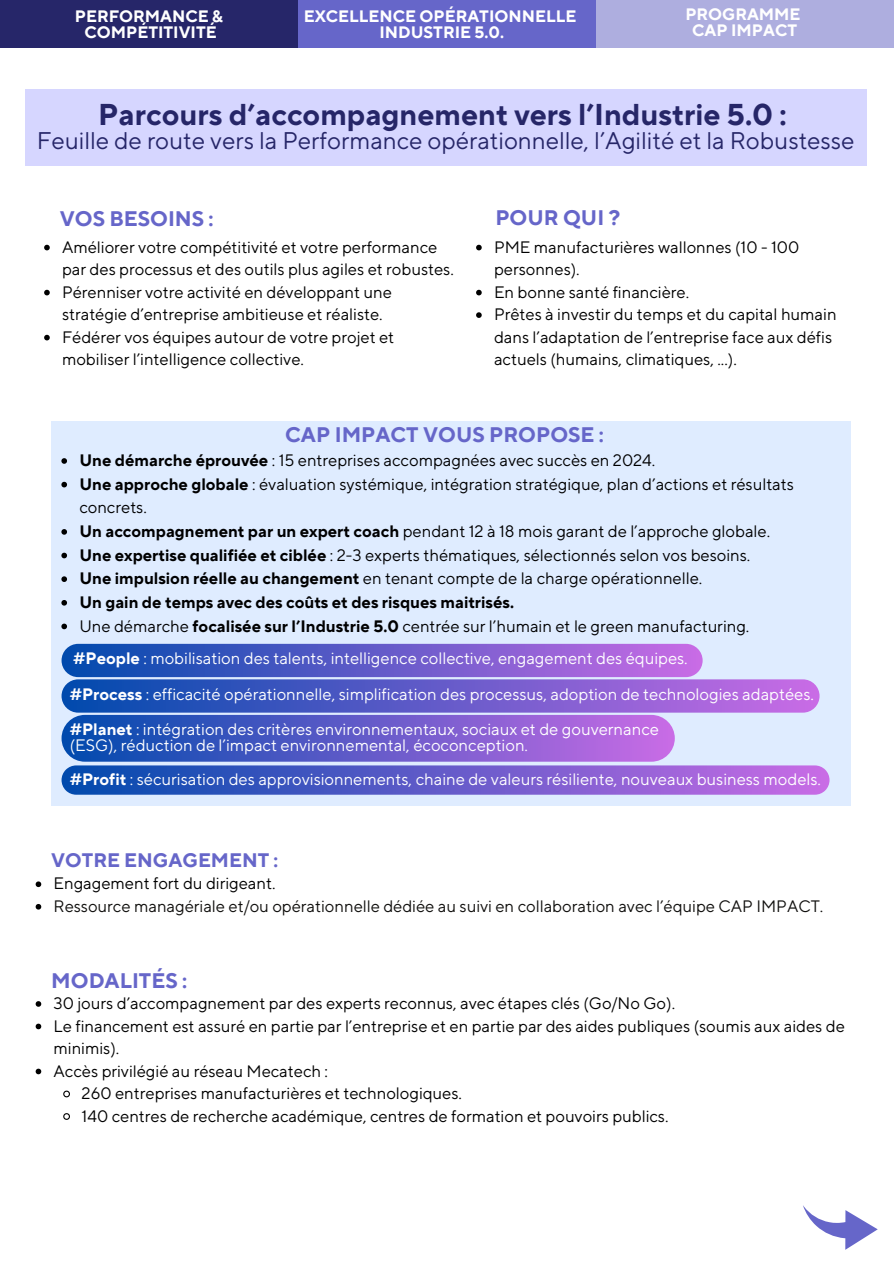
<style>
.page{position:relative;width:894px;height:1264px;background:#fff}
.page>*{position:absolute;margin:0;border:0;box-sizing:border-box;transform-origin:0 0}
.t1{font:700 30px "TT Norms Pro";color:#262668}
.t2{font:24px "TT Norms Pro";color:#262668}
.t3{font:700 21px "TT Norms Pro";color:#6666c9}
.t4{font:700 19.5px "TT Norms Pro";color:#6666c9}
.t5{font:16.5px/22.5px "TT Norms Pro";color:#000}
.t6{font:16.5px/15.8px "TT Norms Pro";color:#fff}
.t7{font:16.5px "TT Norms Pro";color:#100f0d}
.t8{font:700 16.5px/15.8px "TT Norms Pro";color:#fff;text-align:center}
.t9{font:700 16.5px "TT Norms Pro";color:#000}
.s1{color:#262669}
.s2{font-weight:700}
</style>
<div class="page">
<div style="left:0;top:0;width:298px;height:48px;background:#262669"></div>
<div style="left:298px;top:0;width:297px;height:48px;background:#6666c9"></div>
<div style="left:595px;top:0;width:298px;height:48px;background:#aeaedf"></div>
<div style="left:51px;top:421px;width:799px;height:384px;background:#dfecff"></div>
<div style="left:25px;top:89px;width:841px;height:77px;background:#d6d6ff"></div>
<div style="left:61px;top:644px;width:641px;height:33px;background:linear-gradient(to right,#004aad,#c96ce5);border-radius:17px"></div>
<svg style="left:803px;top:1205px;width:74px;height:44px"></svg>
<svg style="left:44px;top:245px;width:6px;height:5px"></svg>
<svg style="left:44px;top:290px;width:6px;height:5px"></svg>
<svg style="left:44px;top:335px;width:6px;height:5px"></svg>
<svg style="left:61px;top:458px;width:6px;height:6px"></svg>
<svg style="left:61px;top:482px;width:6px;height:5px"></svg>
<svg style="left:61px;top:529px;width:6px;height:5px"></svg>
<svg style="left:61px;top:552px;width:6px;height:6px"></svg>
<svg style="left:61px;top:576px;width:6px;height:6px"></svg>
<svg style="left:61px;top:600px;width:6px;height:5px"></svg>
<svg style="left:61px;top:623px;width:6px;height:6px"></svg>
<svg style="left:476px;top:245px;width:5px;height:5px"></svg>
<svg style="left:476px;top:290px;width:5px;height:5px"></svg>
<svg style="left:476px;top:312px;width:5px;height:6px"></svg>
<svg style="left:36px;top:1001px;width:5px;height:5px"></svg>
<svg style="left:36px;top:1023px;width:5px;height:6px"></svg>
<svg style="left:36px;top:1068px;width:5px;height:6px"></svg>
<svg style="left:63px;top:1090px;width:7px;height:8px"></svg>
<svg style="left:63px;top:1113px;width:7px;height:7px"></svg>
<svg style="left:36px;top:881px;width:5px;height:6px"></svg>
<svg style="left:36px;top:904px;width:5px;height:5px"></svg>
<div style="left:61px;top:679px;width:758px;height:33px;background:linear-gradient(to right,#004aad,#c96ce5);border-radius:17px"></div>
<div style="left:61px;top:715px;width:613px;height:46px;background:linear-gradient(to right,#004aad,#c96ce5);border-radius:23px"></div>
<svg style="left:61px;top:765px;width:768px;height:29px;background:#675eca"></svg>
<h3 class="t8" style="left:304px;top:9px;width:274px">EXCELLENCE OPÉRATIONNELLE<br>INDUSTRIE 5.0.</h3>
<h3 class="t8" style="left:75px;top:9px;width:149px">PERFORMANCE &amp;<br>COMPÉTITIVITÉ</h3>
<h1 class="t8" style="left:685px;top:7px;width:117px">PROGRAMME<br>CAP IMPACT</h1>
<h3 class="t1" style="left:98px;top:97px;width:689px">Parcours d’accompagnement vers l’Industrie 5.0 :</h3>
<h3 class="t2" style="left:37px;top:126px;width:819px"><span class="s1">Feuille de route</span> vers la Performance opérationnelle, l’Agilité et la Robustesse</h3>
<h2 class="t3" style="left:60px;top:206px;width:155px">VOS BESOINS :</h2>
<p class="t5" style="left:62px;top:236px;width:393px">Améliorer votre compétitivité et votre performance par des processus et des outils plus agiles et robustes.</p>
<p class="t5" style="left:62px;top:281px;width:331px">Pérenniser votre activité en développant une stratégie d’entreprise ambitieuse et réaliste.</p>
<p class="t5" style="left:62px;top:326px;width:333px">Fédérer vos équipes autour de votre projet et mobiliser l’intelligence collective.</p>
<p class="t3" style="left:495px;top:205px;width:126px">POUR QUI ?</p>
<p class="t5" style="left:494px;top:236px;width:307px">PME manufacturières wallonnes (10 - 100 personnes).</p>
<p class="t5" style="left:494px;top:281px;width:197px">En bonne santé financière.</p>
<p class="t5" style="left:494px;top:304px;width:344px">Prêtes à investir du temps et du capital humain dans l’adaptation de l’entreprise face aux défis actuels (humains, climatiques, ...).</p>
<h2 class="t3" style="left:285px;top:422px;width:320px">CAP IMPACT VOUS PROPOSE :</h2>
<p class="t5" style="left:79px;top:449px;width:577px"><span class="s2">Une démarche éprouvée</span> : 15 entreprises accompagnées avec succès en 2024.</p>
<p class="t5" style="left:79px;top:472px;width:715px;line-height:23.7px"><span class="s2">Une approche globale</span> : évaluation systémique, intégration stratégique, plan d’actions et résultats concrets.</p>
<p class="t5" style="left:79px;top:520px;width:692px"><span class="s2">Un accompagnement par un expert coach</span> pendant 12 à 18 mois garant de l’approche globale.</p>
<p class="t5" style="left:79px;top:544px;width:672px"><span class="s2">Une expertise qualifiée et ciblée</span> : 2-3 experts thématiques, sélectionnés selon vos besoins.</p>
<p class="t5" style="left:79px;top:568px;width:624px"><span class="s2">Une impulsion réelle au changement</span> en tenant compte de la charge opérationnelle.</p>
<p class="t9" style="left:79px;top:592px;width:436px">Un gain de temps avec des coûts et des risques maitrisés.</p>
<p class="t5" style="left:79px;top:615px;width:671px">Une démarche <span class="s2">focalisée sur l’Industrie 5.0</span> centrée sur l’humain et le green manufacturing.</p>
<p class="t6" style="left:73px;top:651px;width:616px"><span class="s2">#People</span> : mobilisation des talents, intelligence collective, engagement des équipes.</p>
<p class="t6" style="left:70px;top:687px;width:745px"><span class="s2">#Process</span> : efficacité opérationnelle, simplification des processus, adoption de technologies adaptées.</p>
<p class="t6" style="left:70px;top:722px;width:590px"><span class="s2">#Planet</span> : intégration des critères environnementaux, sociaux et de gouvernance (ESG), réduction de l’impact environnemental, écoconception.</p>
<p class="t6" style="left:70px;top:772px;width:752px"><span class="s2">#Profit</span> : sécurisation des approvisionnements, chaine de valeurs résiliente, nouveaux business models.</p>
<p class="t4" style="left:51px;top:848px;width:228px">VOTRE ENGAGEMENT :</p>
<p class="t5" style="left:54px;top:873px;width:223px">Engagement fort du dirigeant.</p>
<h2 class="t7" style="left:54px;top:896px;width:771px">Ressource managériale et/ou opérationnelle dédiée au suivi en collaboration avec l’équipe CAP IMPACT.</h2>
<p class="t3" style="left:51px;top:968px;width:137px">MODALITÉS :</p>
<p class="t5" style="left:54px;top:992px;width:623px">30 jours d’accompagnement par des experts reconnus, avec étapes clés (Go/No Go).</p>
<p class="t5" style="left:54px;top:1015px;width:792px">Le financement est assuré en partie par l’entreprise et en partie par des aides publiques (soumis aux aides de minimis).</p>
<p class="t5" style="left:54px;top:1060px;width:276px">Accès privilégié au réseau Mecatech :</p>
<h2 class="t5" style="left:82px;top:1082px;width:382px">260 entreprises manufacturières et technologiques.</h2>
<h2 class="t5" style="left:82px;top:1105px;width:588px">140 centres de recherche académique, centres de formation et pouvoirs publics.</h2>
</div>
